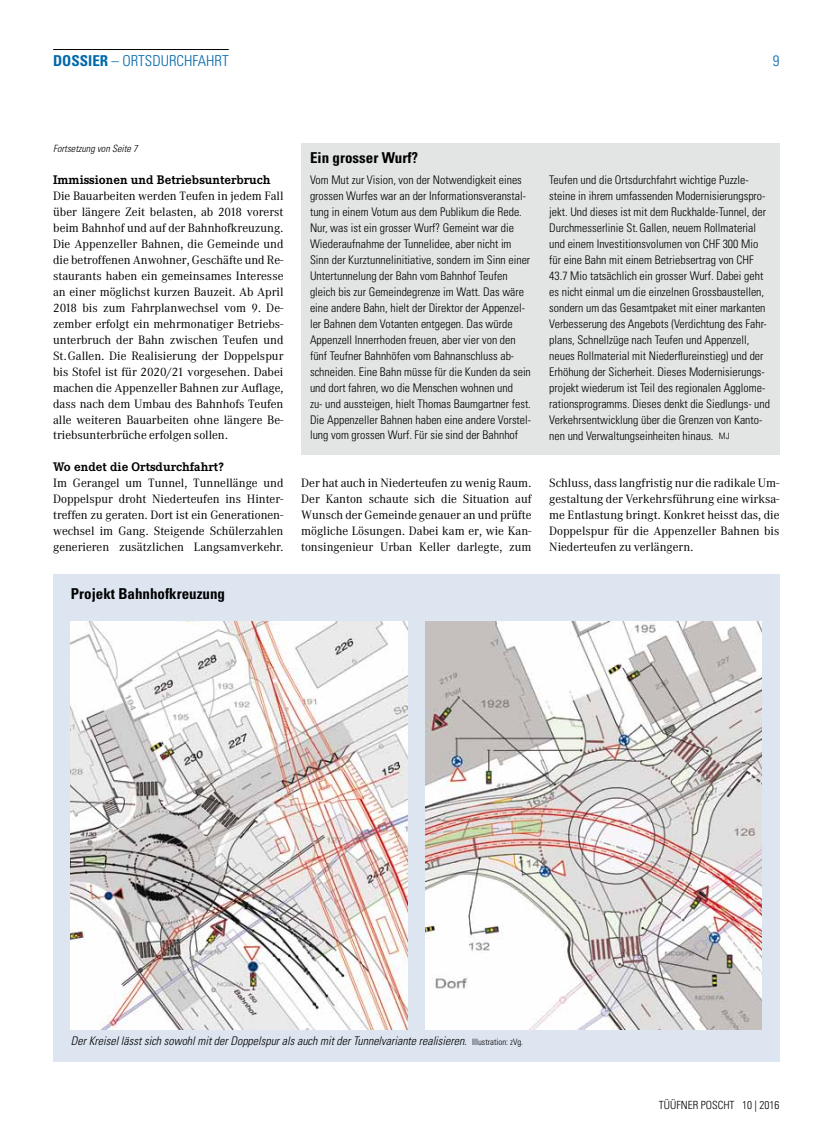
<style>
.page{position:relative;width:815px;height:1134px;background:#fff}
.page>*{position:absolute;margin:0;border:0;box-sizing:border-box;transform-origin:0 0}
.t1{font:700 condensed 15px "Univers LT Std";color:#000}
.t2{font:300 condensed 15px "Univers LT Std";color:#0068ab}
.t3{font:700 12.25px "Corporate EBQ";color:#000}
.t4{font:300 condensed 11.88px/16px "Univers LT Std";color:#000}
.t5{font:11.88px/16px "Corporate ABQ";color:#000;text-align:justify}
.t6{font:italic 300 condensed 11.88px "Univers LT Std";color:#000}
.t7{font:300 condensed 11.25px "Univers LT Std";color:#000}
.t8{font:italic 300 condensed 10px "Univers LT Std";color:#000}
.s1{font-weight:700}
.s2{font-size:8.75px}
.s3{font-style:normal;font-size:8.75px}
</style>
<div class="page">
<div style="left:301px;top:144px;width:479px;height:311px;background:#e3e4e4"></div>
<div style="left:53px;top:574px;width:727px;height:487px;background:#dde5f1"></div>
<hr style="left:53px;top:49px;width:176px;height:1px;background:#000">
<img style="left:71px;top:622px;width:336px;height:407px">
<img style="left:425px;top:622px;width:337px;height:407px">
<p class="t2" style="left:53px;top:51px;width:175px"><span class="s1">DOSSIER</span> – Ortsdurchfahrt</p>
<p class="t2" style="left:773px;top:51px;width:8px">9</p>
<p class="t8" style="left:53px;top:143px;width:86px">Fortsetzung von Seite 7</p>
<p class="t1" style="left:310px;top:149px;width:110px">Ein grosser Wurf?</p>
<p class="t4" style="left:310px;top:172px;width:223px">Vom Mut zur Vision, von der Notwendigkeit eines grossen Wurfes war an der Informationsveranstal&shy;tung in einem Votum aus dem Publikum die Rede.<br>Nur, was ist ein grosser Wurf? Gemeint war die Wiederaufnahme der Tunnelidee, aber nicht im Sinn der Kurztunnelinitiative, sondern im Sinn einer Untertunnelung der Bahn vom Bahnhof Teufen gleich bis zur Gemeindegrenze im Watt. Das wäre eine andere Bahn, hielt der Direktor der Appenzel&shy;ler Bahnen dem Votanten entgegen. Das würde Appenzell Innerrhoden freuen, aber vier von den fünf Teufner Bahnhöfen vom Bahnanschluss ab&shy;schneiden. Eine Bahn müsse für die Kunden da sein und dort fahren, wo die Menschen wohnen und<br>zu- und aussteigen, hielt Thomas Baumgartner fest.<br>Die Appenzeller Bahnen haben eine andere Vorstel&shy;lung vom grossen Wurf. Für sie sind der Bahnhof</p>
<p class="t3" style="left:53px;top:173px;width:219px">Immissionen und Betriebsunterbruch</p>
<p class="t5" style="left:53px;top:188px;width:232px">Die Bauarbeiten werden Teufen in jedem Fall über längere Zeit belasten, ab 2018 vorerst beim Bahnhof und auf der Bahnhofkreuzung.<br>Die Appenzeller Bahnen, die Gemeinde und die betroffenen Anwohner, Geschäfte und Re&shy;staurants haben ein gemeinsames Interesse an einer möglichst kurzen Bauzeit. Ab April 2018 bis zum Fahrplanwechsel vom 9. De&shy;zember erfolgt ein mehrmonatiger Betriebs&shy;unterbruch der Bahn zwischen Teufen und St.Gallen. Die Realisierung der Doppelspur bis Stofel ist für 2020/21 vorgesehen. Dabei machen die Appenzeller Bahnen zur Auflage, dass nach dem Umbau des Bahnhofs Teufen alle weiteren Bauarbeiten ohne längere Be&shy;triebsunterbrüche erfolgen sollen.</p>
<p class="t3" style="left:53px;top:460px;width:172px">Wo endet die Ortsdurchfahrt?</p>
<p class="t5" style="left:53px;top:475px;width:232px">Im Gerangel um Tunnel, Tunnellänge und Doppelspur droht Niederteufen ins Hinter&shy;treffen zu geraten. Dort ist ein Generationen&shy;wechsel im Gang. Steigende Schülerzahlen generieren zusätzlichen Langsamverkehr.</p>
<p class="t5" style="left:301px;top:475px;width:232px">Der hat auch in Niederteufen zu wenig Raum.<br>Der Kanton schaute sich die Situation auf Wunsch der Gemeinde genauer an und prüfte mögliche Lösungen. Dabei kam er, wie Kan&shy;tonsingenieur Urban Keller darlegte, zum</p>
<p class="t1" style="left:71px;top:584px;width:156px">Projekt Bahnhofkreuzung</p>
<p class="t4" style="left:549px;top:172px;width:222px">Teufen und die Ortsdurchfahrt wichtige Puzzle&shy;steine in ihrem umfassenden Modernisierungspro&shy;jekt. Und dieses ist mit dem Ruckhalde-Tunnel, der Durchmesserlinie St.Gallen, neuem Rollmaterial und einem Investitionsvolumen von CHF 300 Mio für eine Bahn mit einem Betriebsertrag von CHF 43.7 Mio tatsächlich ein grosser Wurf. Dabei geht es nicht einmal um die einzelnen Grossbaustellen, sondern um das Gesamtpaket mit einer markanten Verbesserung des Angebots (Verdichtung des Fahr&shy;plans, Schnellzüge nach Teufen und Appenzell, neues Rollmaterial mit Niederflureinstieg) und der Erhöhung der Sicherheit. Dieses Modernisierungs&shy;projekt wiederum ist Teil des regionalen Agglome&shy;rationsprogramms. Dieses denkt die Siedlungs- und Verkehrsentwicklung über die Grenzen von Kanto&shy;nen und Verwaltungseinheiten hinaus. <span class="s2">MJ</span></p>
<p class="t5" style="left:549px;top:475px;width:232px">Schluss, dass langfristig nur die radikale Um&shy;gestaltung der Verkehrsführung eine wirksa&shy;me Entlastung bringt. Konkret heisst das, die Doppelspur für die Appenzeller Bahnen bis Niederteufen zu verlängern.</p>
<p class="t6" style="left:71px;top:1034px;width:454px">Der Kreisel lässt sich sowohl mit der Doppelspur als auch mit der Tunnelvariante realisieren. <span class="s3">Illustration: zVg.</span></p>
<p class="t7" style="left:659px;top:1098px;width:122px">TÜÜFNER POSCHT 10 | 2016</p>
</div>
